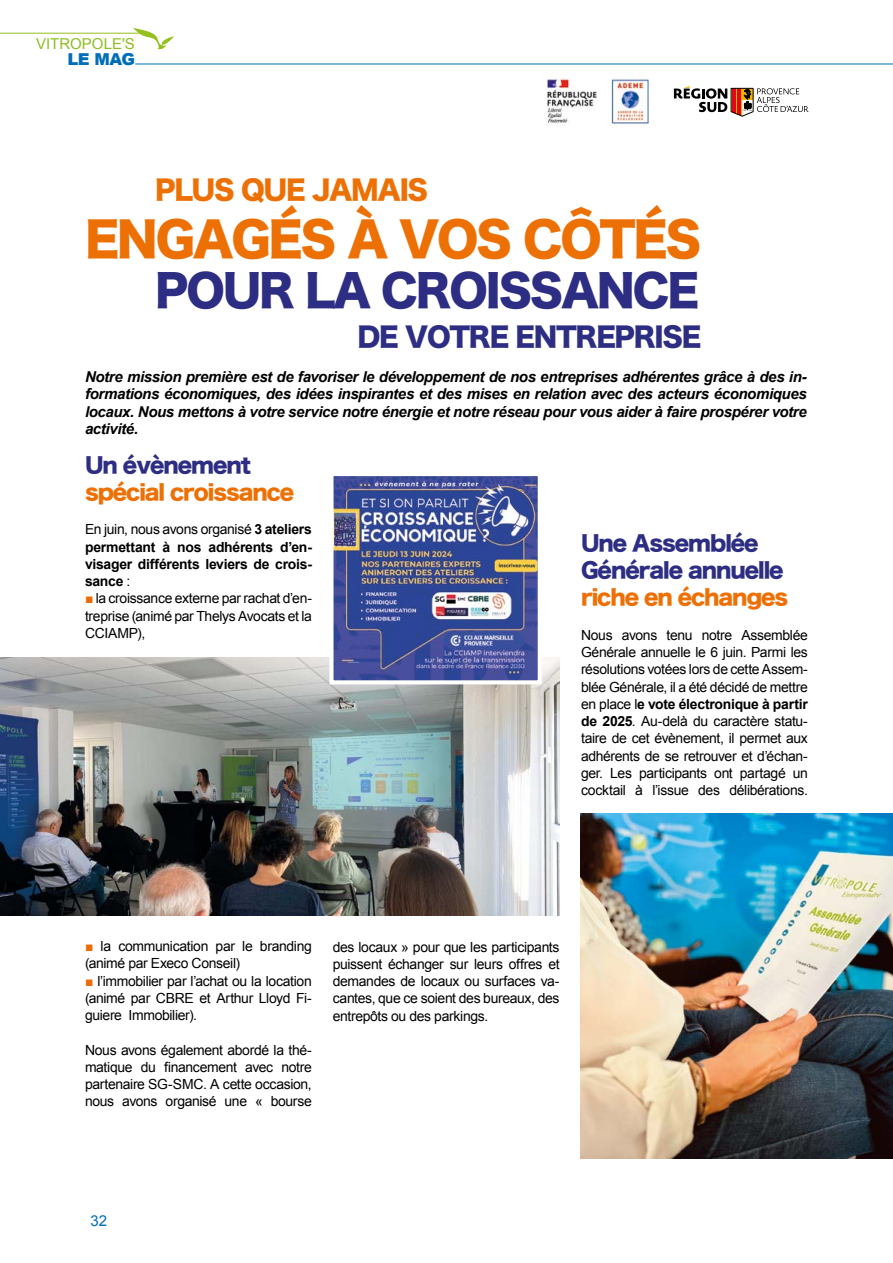
<style>
.page{position:relative;width:893px;height:1263px;background:#fff}
.page>*{position:absolute;margin:0;border:0;box-sizing:border-box;transform-origin:0 0}
.t1{font:46.95px "Hira Kaku Std W8";letter-spacing:-.05em;color:#ed7004}
.t2{font:43.65px "Hira Kaku Std W8";letter-spacing:-.05em;color:#2d2e83}
.t3{font:27px "Hira Kaku Std W8";letter-spacing:-.05em;color:#2d2e83}
.t4{font:27px "Hira Kaku Std W8";letter-spacing:-.05em;color:#ed7004}
.t5{font:21px/27px "Hira Kaku Std W8";letter-spacing:-.05em;color:#2d2e83}
.t6{font:21px "Hira Kaku Std W8";letter-spacing:-.05em;color:#ed7004}
.t7{font:900 16.35px "Arial";color:#006eb7}
.t8{font:italic 700 15px/17.2px "Arial";letter-spacing:-.02em;color:#000;text-align:justify}
.t9{font:15px "Arial";color:#8dbe22}
.t10{font:15px "Arial";color:#006eb7}
.t11{font:13.95px/17.2px "Arial";letter-spacing:-.025em;color:#000;text-align:justify}
.t12{font:700 13.95px/17.2px "Arial";letter-spacing:-.02em;color:#000;text-align:justify}
.s1{font-weight:400}
.s2{color:#ed6b06}
.s3{font-weight:700}
</style>
<div class="page">
<svg style="left:133px;top:28px;width:41px;height:22px"></svg>
<hr style="left:135px;top:64px;width:758px;height:1px;background:#006eb7">
<hr style="left:0;top:33px;width:149px;height:1px;background:#95c11f">
<img style="left:0;top:657px;width:559px;height:258px">
<img style="left:334px;top:477px;width:203px;height:202px">
<div style="left:329px;top:472px;width:213px;height:212px;border:4px solid #fff"></div>
<svg style="left:674px;top:86px;width:134px;height:30px"></svg>
<img style="left:540px;top:73px;width:109px;height:54px">
<img style="left:581px;top:814px;width:312px;height:344px">
<p class="t9" style="left:36px;top:34px;width:100px">VITROPOLE'S</p>
<p class="t7" style="left:67px;top:47px;width:69px">LE MAG</p>
<h3 class="t4" style="left:155px;top:175px;width:274px">PLUS QUE JAMAIS</h3>
<h1 class="t1" style="left:85px;top:213px;width:618px">ENGAGÉS À VOS CÔTÉS</h1>
<h2 class="t2" style="left:155px;top:266px;width:545px">POUR LA CROISSANCE</h2>
<h3 class="t3" style="left:358px;top:322px;width:345px">DE VOTRE ENTREPRISE</h3>
<p class="t8" style="left:85px;top:369px;width:723px">Notre mission première est de favoriser le développement de nos entreprises adhérentes grâce à des in&shy;formations économiques, des idées inspirantes et des mises en relation avec des acteurs économiques locaux. Nous mettons à votre service notre énergie et notre réseau pour vous aider à faire prospérer votre activité.</p>
<h3 class="t5" style="left:85px;top:452px;width:167px">Un évènement</h3>
<h3 class="t6" style="left:85px;top:480px;width:211px">spécial croissance</h3>
<p class="t12" style="left:85px;top:521px;width:228px"><span class="s1">En juin, nous avons organisé</span> 3 ateliers permettant à nos adhérents d’en&shy;visager différents leviers de crois&shy;sance <span class="s1">:</span></p>
<p class="t11" style="left:85px;top:590px;width:228px"><span class="s2">■</span> la croissance externe par rachat d’en&shy;treprise (animé par Thelys Avocats et la CCIAMP),</p>
<h3 class="t5" style="left:581px;top:531px;width:204px">Une Assemblée<br>Générale annuelle</h3>
<h3 class="t6" style="left:581px;top:586px;width:209px">riche en échanges</h3>
<p class="t11" style="left:581px;top:626px;width:228px">Nous avons tenu notre Assemblée Générale annuelle le 6 juin. Parmi les résolutions votées lors de cette Assem&shy;blée Générale, il a été décidé de mettre en place l<span class="s3">e vote électronique à partir de 2025</span>. Au-delà du caractère statu&shy;taire de cet évènement, il permet aux adhérents de se retrouver et d’échan&shy;ger. Les participants ont partagé un cocktail à l’issue des délibérations.</p>
<p class="t11" style="left:85px;top:938px;width:228px"><span class="s2">■</span> la communication par le branding (animé par Execo Conseil)</p>
<p class="t11" style="left:85px;top:972px;width:228px"><span class="s2">■</span> l’immobilier par l’achat ou la location (animé par CBRE et Arthur Lloyd Fi&shy;guiere Immobilier).</p>
<p class="t11" style="left:85px;top:1041px;width:228px">Nous avons également abordé la thé&shy;matique du financement avec notre partenaire SG-SMC. A cette occasion, nous avons organisé une « bourse</p>
<p class="t11" style="left:333px;top:938px;width:228px">des locaux » pour que les participants puissent échanger sur leurs offres et demandes de locaux ou surfaces va&shy;cantes, que ce soient des bureaux, des entrepôts ou des parkings.</p>
<p class="t10" style="left:90px;top:1211px;width:18px">32</p>
</div>
